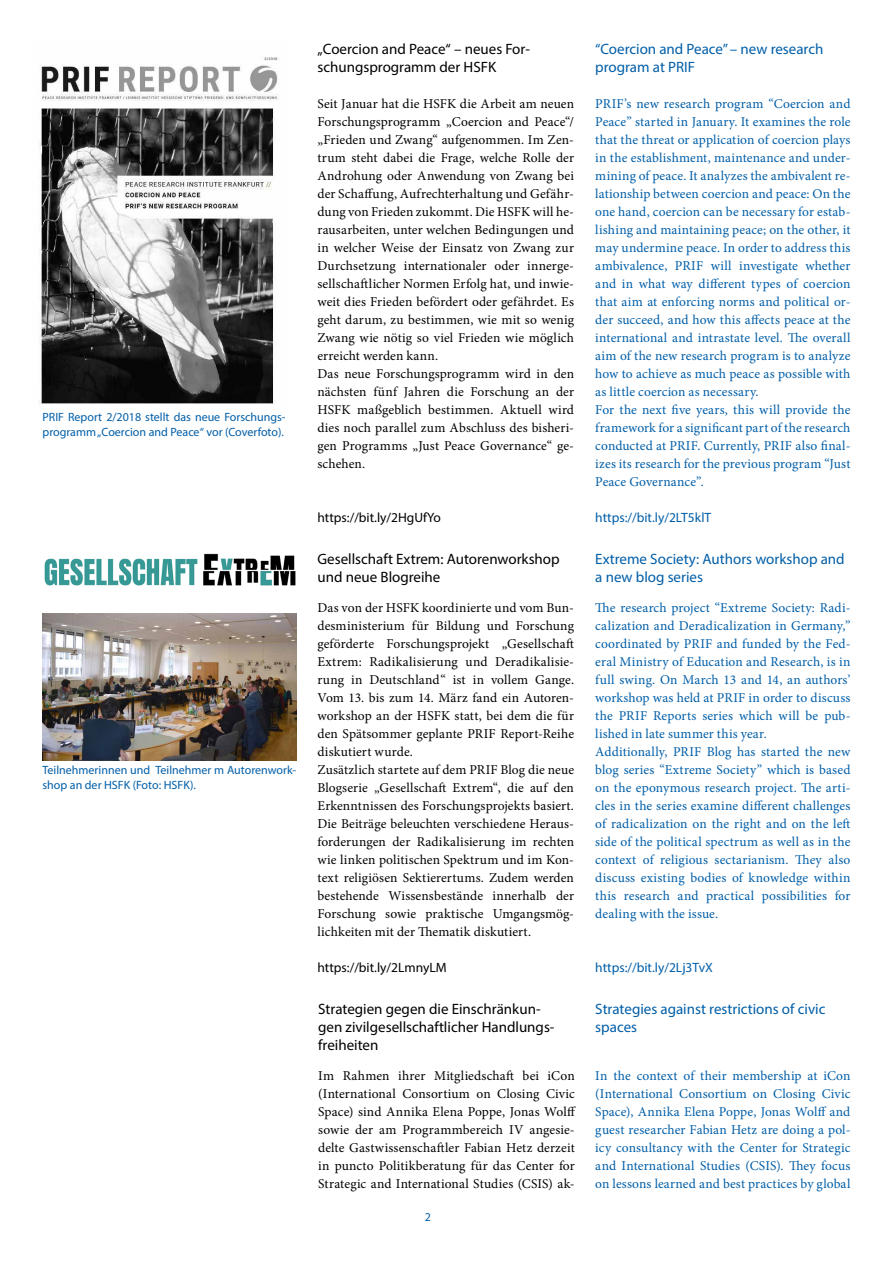
<style>
.page{position:relative;width:893px;height:1263px;background:#fff}
.page>*{position:absolute;margin:0;border:0;box-sizing:border-box;transform-origin:0 0}
.t1{font:15px/18px "Myriad Pro";color:#000}
.t2{font:15px/18px "Myriad Pro";color:#005ea8}
.t3{font:13.5px/18px "Minion Pro";letter-spacing:.01em;color:#005ea8}
.t4{font:13.5px/18px "Minion Pro";letter-spacing:.005em;color:#000}
.t5{font:13.5px "Myriad Pro";color:#000}
.t6{font:13.5px "Myriad Pro";color:#005ea8}
.t7{font:12px/15px "Myriad Pro";color:#005ea8}
</style>
<div class="page">
<img style="left:38px;top:57px;width:241px;height:347px">
<img style="left:44px;top:553px;width:252px;height:33px">
<img style="left:43px;top:613px;width:253px;height:148px">
<p class="t7" style="left:43px;top:409px;width:245px">PRIF Report 2/2018 stellt das neue Forschungs&shy;programm „Coercion and Peace“ vor (Coverfoto).</p>
<p class="t7" style="left:43px;top:763px;width:255px">Teilnehmerinnen und Teilnehmer m Autorenwork&shy;shop an der HSFK (Foto: HSFK).</p>
<p class="t1" style="left:317px;top:40px;width:214px">„Coercion and Peace“ – neues For&shy;schungsprogramm der HSFK</p>
<p class="t4" style="left:317px;top:95px;width:258px">Seit Januar hat die HSFK die Arbeit am neuen Forschungsprogramm „Coercion and Peace“/ „Frieden und Zwang“ aufgenommen. Im Zen&shy;trum steht dabei die Frage, welche Rolle der Androhung oder Anwendung von Zwang bei der Schaffung, Aufrechterhaltung und Gefähr&shy;dung von Frieden zukommt. Die HSFK will he&shy;rausarbeiten, unter welchen Bedingungen und in welcher Weise der Einsatz von Zwang zur Durchsetzung internationaler oder innerge&shy;sellschaftlicher Normen Erfolg hat, und inwie&shy;weit dies Frieden befördert oder gefährdet. Es geht darum, zu bestimmen, wie mit so wenig Zwang wie nötig so viel Frieden wie möglich erreicht werden kann.<br>Das neue Forschungsprogramm wird in den nächsten fünf Jahren die Forschung an der HSFK maßgeblich bestimmen. Aktuell wird dies noch parallel zum Abschluss des bisheri&shy;gen Programms „Just Peace Governance“ ge&shy;schehen.</p>
<p class="t5" style="left:317px;top:509px;width:125px">https://bit.ly/2HgUfYo</p>
<p class="t1" style="left:317px;top:550px;width:244px">Gesellschaft Extrem: Autorenworkshop und neue Blogreihe</p>
<p class="t4" style="left:317px;top:599px;width:258px">Das von der HSFK koordinierte und vom Bun&shy;desministerium für Bildung und Forschung geförderte Forschungsprojekt „Gesellschaft Extrem: Radikalisierung und Deradikalisie&shy;rung in Deutschland“ ist in vollem Gange.<br>Vom 13. bis zum 14. März fand ein Autoren&shy;workshop an der HSFK statt, bei dem die für den Spätsommer geplante PRIF Report-Reihe diskutiert wurde.<br>Zusätzlich startete auf dem PRIF Blog die neue Blogserie „Gesellschaft Extrem“, die auf den Erkenntnissen des Forschungsprojekts basiert.<br>Die Beiträge beleuchten verschiedene Heraus&shy;forderungen der Radikalisierung im rechten wie linken politischen Spektrum und im Kon&shy;text religiösen Sektierertums. Zudem werden bestehende Wissensbestände innerhalb der Forschung sowie praktische Umgangsmög&shy;lichkeiten mit der Thematik diskutiert.</p>
<p class="t5" style="left:317px;top:959px;width:131px">https://bit.ly/2LmnyLM</p>
<p class="t1" style="left:318px;top:1000px;width:238px">Strategien gegen die Einschränkun&shy;gen zivilgesellschaftlicher Handlungs&shy;freiheiten</p>
<p class="t4" style="left:318px;top:1067px;width:259px;text-align:justify">Im Rahmen ihrer Mitgliedschaft bei iCon (International Consortium on Closing Civic Space) sind Annika Elena Poppe, Jonas Wolff sowie der am Programmbereich IV angesie&shy;delte Gastwissenschaftler Fabian Hetz derzeit in puncto Politikberatung für das Center for Strategic and International Studies (CSIS) ak-</p>
<p class="t7" style="left:425px;top:1209px;width:8px">2</p>
<p class="t2" style="left:595px;top:40px;width:230px">“Coercion and Peace” – new research program at PRIF</p>
<p class="t3" style="left:595px;top:95px;width:257px">PRIF’s new research program “Coercion and Peace” started in January. It examines the role that the threat or application of coercion plays in the establishment, maintenance and under&shy;mining of peace. It analyzes the ambivalent re&shy;lationship between coercion and peace: On the one hand, coercion can be necessary for estab&shy;lishing and maintaining peace; on the other, it may undermine peace. In order to address this ambivalence, PRIF will investigate whether and in what way different types of coercion that aim at enforcing norms and political or&shy;der succeed, and how this affects peace at the international and intrastate level. The overall aim of the new research program is to analyze how to achieve as much peace as possible with as little coercion as necessary.<br>For the next five years, this will provide the framework for a significant part of the research conducted at PRIF. Currently, PRIF also final&shy;izes its research for the previous program “Just Peace Governance”.</p>
<p class="t6" style="left:595px;top:509px;width:117px">https://bit.ly/2LT5klT</p>
<p class="t2" style="left:595px;top:550px;width:251px">Extreme Society: Authors workshop and a new blog series</p>
<p class="t3" style="left:595px;top:599px;width:257px">The research project “Extreme Society: Radi&shy;calization and Deradicalization in Germany,” coordinated by PRIF and funded by the Fed&shy;eral Ministry of Education and Research, is in full swing. On March 13 and 14, an authors’ workshop was held at PRIF in order to discuss the PRIF Reports series which will be pub&shy;lished in late summer this year.<br>Additionally, PRIF Blog has started the new blog series “Extreme Society” which is based on the eponymous research project. The arti&shy;cles in the series examine different challenges of radicalization on the right and on the left side of the political spectrum as well as in the context of religious sectarianism. They also discuss existing bodies of knowledge within this research and practical possibilities for dealing with the issue.</p>
<p class="t6" style="left:595px;top:959px;width:119px">https://bit.ly/2Lj3TvX</p>
<p class="t2" style="left:595px;top:1000px;width:232px">Strategies against restrictions of civic spaces</p>
<p class="t3" style="left:595px;top:1067px;width:257px;text-align:justify">In the context of their membership at iCon (International Consortium on Closing Civic Space), Annika Elena Poppe, Jonas Wolff and guest researcher Fabian Hetz are doing a pol&shy;icy consultancy with the Center for Strategic and International Studies (CSIS). They focus on lessons learned and best practices by global</p>
</div>
